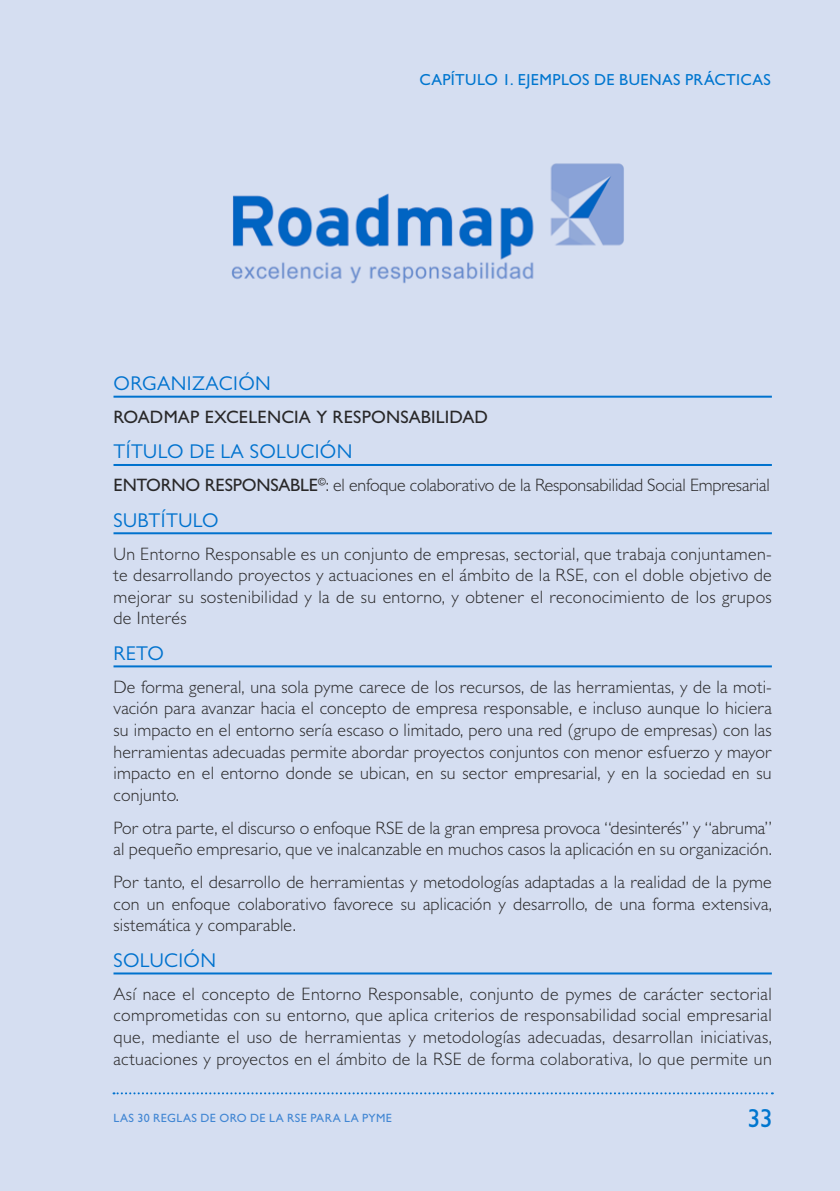
<style>
.page{position:relative;width:840px;height:1191px;background:#fff}
.page>*{position:absolute;margin:0;border:0;box-sizing:border-box;transform-origin:0 0}
.t1{font:500 26px "Gill Sans MT Pro";color:#0076cf}
.t2{font:20px "Gill Sans MT Pro";letter-spacing:.02em;color:#0072ce}
.t3{font:300 18px/21.6px "Gill Sans MT Pro";letter-spacing:.01em;color:#292829;text-align:justify}
.t4{font:300 18px "Gill Sans MT Pro";letter-spacing:-.01em;color:#292829}
.t5{font:500 18px "Gill Sans MT Pro";letter-spacing:.01em;color:#292829}
.t6{font:500 16px "Gill Sans MT Pro";letter-spacing:.02em;color:#0076cf}
.t7{font:500 12px "Gill Sans MT Pro";letter-spacing:.03em;color:#4186d3}
.s1{font-weight:500}
</style>
<div class="page">
<div style="left:0;top:0;width:839px;height:1191px;background:#d5def1"></div>
<svg style="left:113px;top:1092px;width:659px;height:2px"></svg>
<hr style="left:113px;top:396px;width:658px;height:2px;background:#0072ce">
<hr style="left:113px;top:464px;width:658px;height:2px;background:#0072ce">
<hr style="left:113px;top:532px;width:658px;height:2px;background:#0072ce">
<hr style="left:113px;top:665px;width:658px;height:2px;background:#0072ce">
<hr style="left:113px;top:972px;width:658px;height:2px;background:#0072ce">
<img style="left:231px;top:163px;width:393px;height:121px">
<p class="t6" style="left:419px;top:70px;width:352px">CAPÍTULO 1. EJEMPLOS DE BUENAS PRÁCTICAS</p>
<p class="t2" style="left:113px;top:371px;width:31px">ORGA</p>
<p class="t2" style="left:171px;top:371px;width:48px">NIZACIÓ</p>
<p class="t2" style="left:255px;top:371px;width:17px">N</p>
<p class="t5" style="left:113px;top:406px;width:373px">ROADMAP EXCELENCIA Y RESPONSABILIDAD</p>
<p class="t2" style="left:113px;top:440px;width:32px">TÍTULO</p>
<p class="t2" style="left:189px;top:440px;width:74px">DELASOLUCIÓ</p>
<p class="t2" style="left:336px;top:440px;width:17px">N</p>
<p class="t4" style="left:113px;top:474px;width:657px"><span class="s1">ENTORNO RESPONSABLE</span><sup>©</sup>: el enfoque colaborativo de la Responsabilidad Social Empresarial</p>
<p class="t2" style="left:113px;top:508px;width:23px">SUBT</p>
<p class="t2" style="left:161px;top:508px;width:20px">ÍTULO</p>
<p class="t3" style="left:113px;top:542px;width:659px">Un Entorno Responsable es un conjunto de empresas, sectorial, que trabaja conjuntamen&shy;te desarrollando proyectos y actuaciones en el ámbito de la RSE, con el doble objetivo de mejorar su sostenibilidad y la de su entorno, y obtener el reconocimiento de los grupos de Interés</p>
<p class="t2" style="left:113px;top:641px;width:26px">RETO</p>
<p class="t3" style="left:113px;top:675px;width:659px">De forma general, una sola pyme carece de los recursos, de las herramientas, y de la moti&shy;vación para avanzar hacia el concepto de empresa responsable, e incluso aunque lo hiciera su impacto en el entorno sería escaso o limitado, pero una red (grupo de empresas) con las herramientas adecuadas permite abordar proyectos conjuntos con menor esfuerzo y mayor impacto en el entorno donde se ubican, en su sector empresarial, y en la sociedad en su conjunto.</p>
<p class="t3" style="left:113px;top:816px;width:659px">Por otra parte, el discurso o enfoque RSE de la gran empresa provoca “desinterés” y “abruma” al pequeño empresario, que ve inalcanzable en muchos casos la aplicación en su organización.</p>
<p class="t3" style="left:113px;top:871px;width:659px">Por tanto, el desarrollo de herramientas y metodologías adaptadas a la realidad de la pyme con un enfoque colaborativo favorece su aplicación y desarrollo, de una forma extensiva, sistemática y comparable.</p>
<p class="t2" style="left:113px;top:948px;width:24px">SOLUCIÓ</p>
<p class="t2" style="left:200px;top:948px;width:17px">N</p>
<p class="t3" style="left:113px;top:982px;width:659px">Así nace el concepto de Entorno Responsable, conjunto de pymes de carácter sectorial comprometidas con su entorno, que aplica criterios de responsabilidad social empresarial que, mediante el uso de herramientas y metodologías adecuadas, desarrollan iniciativas, actuaciones y proyectos en el ámbito de la RSE de forma colaborativa, lo que permite un</p>
<p class="t7" style="left:113px;top:1110px;width:181px">LAS 30 REGLAS DE ORO DE LA RSE</p>
<p class="t7" style="left:310px;top:1110px;width:83px">PARA LA PYME</p>
<h1 class="t1" style="left:747px;top:1102px;width:27px">33</h1>
</div>
